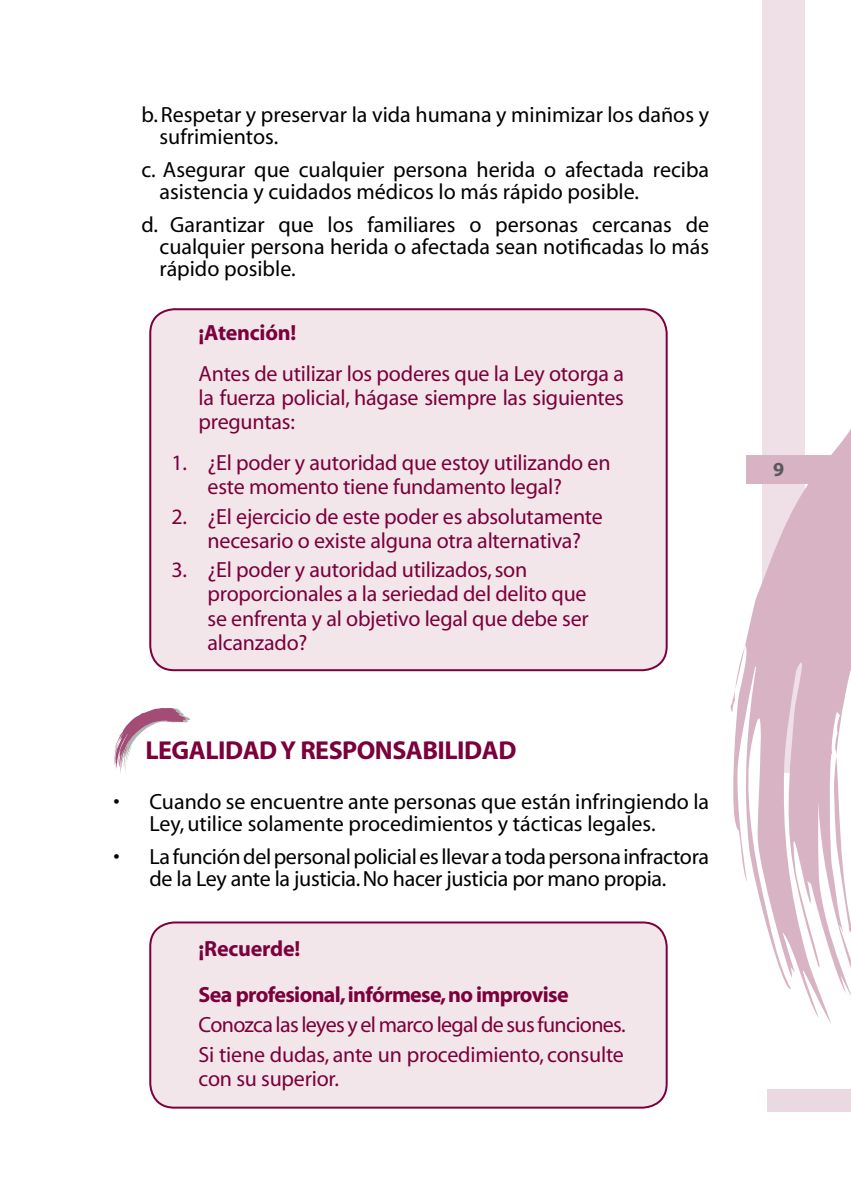
<style>
.page{position:relative;width:851px;height:1191px;background:#fff}
.page>*{position:absolute;margin:0;border:0;box-sizing:border-box;transform-origin:0 0}
.t1{font:700 26px "Myriad";letter-spacing:-.02em;color:#7b003b}
.t2{font:22px/22px "Myriad";color:#000}
.t3{font:22px/24px "Myriad";letter-spacing:-.01em;color:#7b003b}
.t4{font:700 22px/46.6px "Myriad";letter-spacing:-.03em;color:#7b003b}
.t5{font:700 20px "Myriad";color:#58585a}
</style>
<div class="page">
<div style="left:761px;top:0;width:43px;height:772px;background:#efe0e7"></div>
<svg style="left:730px;top:262px;width:120px;height:761px"></svg>
<div style="left:766px;top:1089px;width:84px;height:22px;background:#ebd9e1"></div>
<div style="left:150px;top:309px;width:516px;height:361px;background:#f2e6eb;border-radius:24px"></div>
<div style="left:149px;top:308px;width:518px;height:363px;border:2px solid #7b003b;border-radius:24px"></div>
<div style="left:150px;top:922px;width:516px;height:185px;background:#f2e6eb;border-radius:24px"></div>
<div style="left:149px;top:921px;width:518px;height:187px;border:2px solid #7b003b;border-radius:24px"></div>
<svg style="left:114px;top:708px;width:76px;height:66px"></svg>
<p class="t2" style="left:159px;top:104px;width:551px;text-indent:-18px">b. Respetar y preservar la vida humana y minimizar los daños y sufrimientos.</p>
<p class="t2" style="left:159px;top:159px;width:551px;text-indent:-18px">c. Asegurar que cualquier persona herida o afectada reciba asistencia y cuidados médicos lo más rápido posible.</p>
<p class="t2" style="left:159px;top:215px;width:551px;text-align:justify;text-indent:-18px">d. Garantizar que los familiares o personas cercanas de cualquier persona herida o afectada sean notificadas lo más rápido posible.</p>
<p class="t4" style="left:198px;top:310px;width:99px">¡Atención!</p>
<p class="t3" style="left:198px;top:363px;width:427px;text-align:justify">Antes de utilizar los poderes que la Ley otorga a la fuerza policial, hágase siempre las siguientes preguntas:</p>
<p class="t3" style="left:171px;top:452px;width:440px;text-align:center">1. ¿El poder y autoridad que estoy utilizando en este momento tiene fundamento legal?</p>
<p class="t3" style="left:207px;top:505px;width:397px;text-indent:-36px">2. ¿El ejercicio de este poder es absolutamente necesario o existe alguna otra alternativa?</p>
<p class="t3" style="left:207px;top:559px;width:382px;text-indent:-36px">3. ¿El poder y autoridad utilizados, son proporcionales a la seriedad del delito que se enfrenta y al objetivo legal que debe ser alcanzado?</p>
<p class="t1" style="left:145px;top:736px;width:370px">Legalidad y responsabilidad</p>
<p class="t2" style="left:149px;top:791px;width:561px;text-indent:-36px">• Cuando se encuentre ante personas que están infringiendo la<br>Ley, utilice solamente procedimientos y tácticas legales.</p>
<p class="t2" style="left:113px;top:847px;width:597px;text-align:center">• La función del personal policial es llevar a toda persona infractora de la Ley ante la justicia. No hacer justicia por mano propia.</p>
<p class="t4" style="left:198px;top:925px;width:371px">¡Recuerde!<br>Sea profesional, infórmese, no improvise</p>
<p class="t3" style="left:198px;top:1010px;width:428px;line-height:29.6px">Conozca las leyes y el marco legal de sus funciones.<br>Si tiene dudas, ante un procedimiento, consulte</p>
<p class="t3" style="left:198px;top:1067px;width:142px">con su superior.</p>
<p class="t5" style="left:773px;top:459px;width:13px">9</p>
</div>
